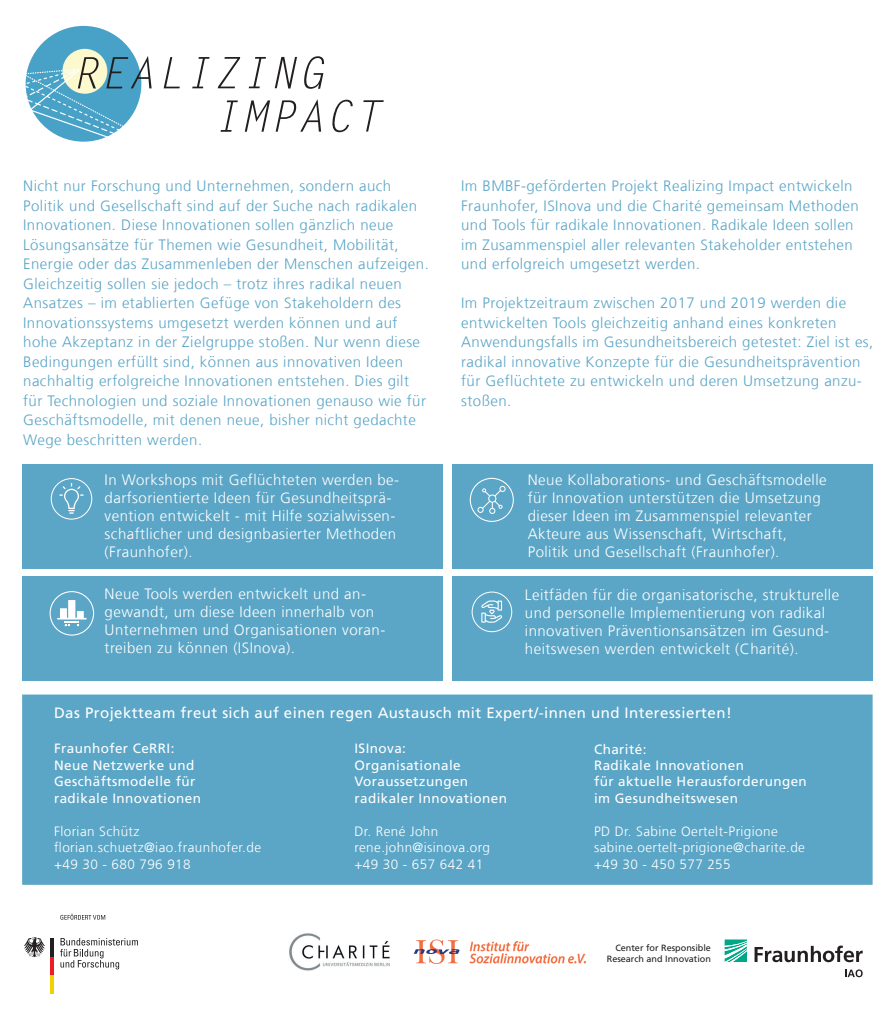
<style>
.page{position:relative;width:893px;height:1012px;background:#fff}
.page>*{position:absolute;margin:0;border:0;box-sizing:border-box;transform-origin:0 0}
.t1{font:300 15px/19.5px "Frutiger LT Com";letter-spacing:.03em;color:#5ba5c6}
.t2{font:300 15px/18px "Frutiger LT Com";letter-spacing:.03em;color:#fff}
.t3{font:15px "Frutiger LT Com";letter-spacing:.03em;color:#fff}
.t4{font:13.5px/16.5px "Frutiger LT Com";letter-spacing:.03em;color:#fff}
.t5{font:300 13.5px/16.5px "Frutiger LT Com";letter-spacing:.03em;color:#fff}
.t6{font:9px/10.8px "Frutiger LT Com";color:#231f20;text-align:right}
</style>
<div class="page">
<div style="left:22px;top:464px;width:421px;height:105px;background:#5ba5c6"></div>
<div style="left:452px;top:464px;width:421px;height:105px;background:#5ba5c6"></div>
<div style="left:22px;top:576px;width:421px;height:104px;background:#5ba5c6"></div>
<div style="left:452px;top:576px;width:421px;height:104px;background:#5ba5c6"></div>
<svg style="left:164px;top:57px;width:16px;height:31px"></svg>
<svg style="left:192px;top:57px;width:18px;height:31px"></svg>
<svg style="left:218px;top:57px;width:22px;height:31px"></svg>
<svg style="left:249px;top:57px;width:17px;height:31px"></svg>
<svg style="left:275px;top:56px;width:49px;height:33px"></svg>
<svg style="left:220px;top:100px;width:18px;height:32px"></svg>
<svg style="left:245px;top:100px;width:25px;height:32px"></svg>
<svg style="left:276px;top:99px;width:45px;height:33px"></svg>
<svg style="left:332px;top:100px;width:21px;height:32px"></svg>
<svg style="left:363px;top:100px;width:21px;height:32px"></svg>
<svg style="left:25px;top:25px;width:127px;height:117px"></svg>
<svg style="left:481px;top:600px;width:21px;height:23px"></svg>
<div style="left:472px;top:592px;width:40px;height:40px;border:1px solid #fff;border-radius:50%"></div>
<div style="left:470px;top:478px;width:44px;height:44px;border:1px solid #fff;border-radius:50%"></div>
<svg style="left:477px;top:486px;width:29px;height:28px"></svg>
<div style="left:50px;top:591px;width:44px;height:45px;border:1px solid #fff;border-radius:50%"></div>
<svg style="left:57px;top:600px;width:29px;height:26px"></svg>
<svg style="left:59px;top:483px;width:25px;height:31px"></svg>
<div style="left:51px;top:478px;width:41px;height:42px;border:1px solid #fff;border-radius:50%"></div>
<div style="left:22px;top:695px;width:851px;height:190px;background:#5ba5c6"></div>
<img style="left:289px;top:933px;width:101px;height:38px">
<svg style="left:60px;top:938px;width:78px;height:31px"></svg>
<hr style="left:51px;top:975px;width:3px;height:18px;background:#f4cf02">
<hr style="left:51px;top:956px;width:3px;height:19px;background:#ee1d23">
<hr style="left:51px;top:938px;width:3px;height:18px;background:#231f20">
<svg style="left:24px;top:937px;width:21px;height:20px"></svg>
<svg style="left:60px;top:914px;width:45px;height:6px"></svg>
<svg style="left:725px;top:939px;width:22px;height:23px"></svg>
<svg style="left:754px;top:946px;width:109px;height:16px"></svg>
<svg style="left:845px;top:969px;width:18px;height:8px"></svg>
<img style="left:413px;top:939px;width:173px;height:25px">
<p class="t1" style="left:23px;top:176px;width:407px">Nicht nur Forschung und Unternehmen, sondern auch Politik und Gesellschaft sind auf der Suche nach radikalen Innovationen. Diese Innovationen sollen gänzlich neue Lösungsansätze für Themen wie Gesundheit, Mobilität, Energie oder das Zusammenleben der Menschen aufzeigen.<br>Gleichzeitig sollen sie jedoch – trotz ihres radikal neuen Ansatzes – im etablierten Gefüge von Stakeholdern des Innovationssystems umgesetzt werden können und auf hohe Akzeptanz in der Zielgruppe stoßen. Nur wenn diese Bedingungen erfüllt sind, können aus innovativen Ideen nachhaltig erfolgreiche Innovationen entstehen. Dies gilt für Technologien und soziale Innovationen genauso wie für Geschäftsmodelle, mit denen neue, bisher nicht gedachte Wege beschritten werden.</p>
<p class="t1" style="left:461px;top:176px;width:399px">Im BMBF-geförderten Projekt Realizing Impact entwickeln Fraunhofer, ISInova und die Charité gemeinsam Methoden und Tools für radikale Innovationen. Radikale Ideen sollen im Zusammenspiel aller relevanten Stakeholder entstehen und erfolgreich umgesetzt werden.</p>
<p class="t1" style="left:461px;top:293px;width:414px">Im Projektzeitraum zwischen 2017 und 2019 werden die entwickelten Tools gleichzeitig anhand eines konkreten Anwendungsfalls im Gesundheitsbereich getestet: Ziel ist es, radikal innovative Konzepte für die Gesundheitsprävention für Geflüchtete zu entwickeln und deren Umsetzung anzu&shy;stoßen.</p>
<p class="t2" style="left:105px;top:471px;width:296px">In Workshops mit Geflüchteten werden be&shy;darfsorientierte Ideen für Gesundheitsprä&shy;vention entwickelt - mit Hilfe sozialwissen&shy;schaftlicher und designbasierter Methoden (Fraunhofer).</p>
<p class="t2" style="left:105px;top:585px;width:282px">Neue Tools werden entwickelt und an&shy;gewandt, um diese Ideen innerhalb von Unternehmen und Organisationen voran&shy;treiben zu können (ISInova).</p>
<p class="t2" style="left:528px;top:471px;width:300px">Neue Kollaborations- und Geschäftsmodelle für Innovation unterstützen die Umsetzung dieser Ideen im Zusammenspiel relevanter Akteure aus Wissenschaft, Wirtschaft, Politik und Gesellschaft (Fraunhofer).</p>
<p class="t2" style="left:525px;top:585px;width:316px">Leitfäden für die organisatorische, strukturelle und personelle Implementierung von radikal innovativen Präventionsansätzen im Gesund&shy;heitswesen werden entwickelt (Charité).</p>
<p class="t3" style="left:54px;top:704px;width:679px">Das Projektteam freut sich auf einen regen Austausch mit Expert/-innen und Interessierten!</p>
<p class="t4" style="left:54px;top:740px;width:148px">Fraunhofer CeRRI:<br>Neue Netzwerke und<br>Geschäftsmodelle für radikale Innovationen</p>
<p class="t5" style="left:54px;top:823px;width:209px">Florian Schütz florian.schuetz@iao.fraunhofer.de +49 30 - 680 796 918</p>
<p class="t4" style="left:594px;top:741px;width:214px">Charité:<br>Radikale Innovationen<br>für aktuelle Herausforderungen im Gesundheitswesen</p>
<p class="t5" style="left:594px;top:823px;width:212px">PD Dr. Sabine Oertelt-Prigione sabine.oertelt-prigione@charite.de +49 30 - 450 577 255</p>
<p class="t4" style="left:354px;top:740px;width:154px">ISInova:<br>Organisationale<br>Voraussetzungen radikaler Innovationen</p>
<p class="t5" style="left:354px;top:823px;width:137px">Dr. René John rene.john@isinova.org +49 30 - 657 642 41</p>
<p class="t6" style="left:607px;top:943px;width:106px">Center for Responsible<br>Research and Innovation</p>
</div>
